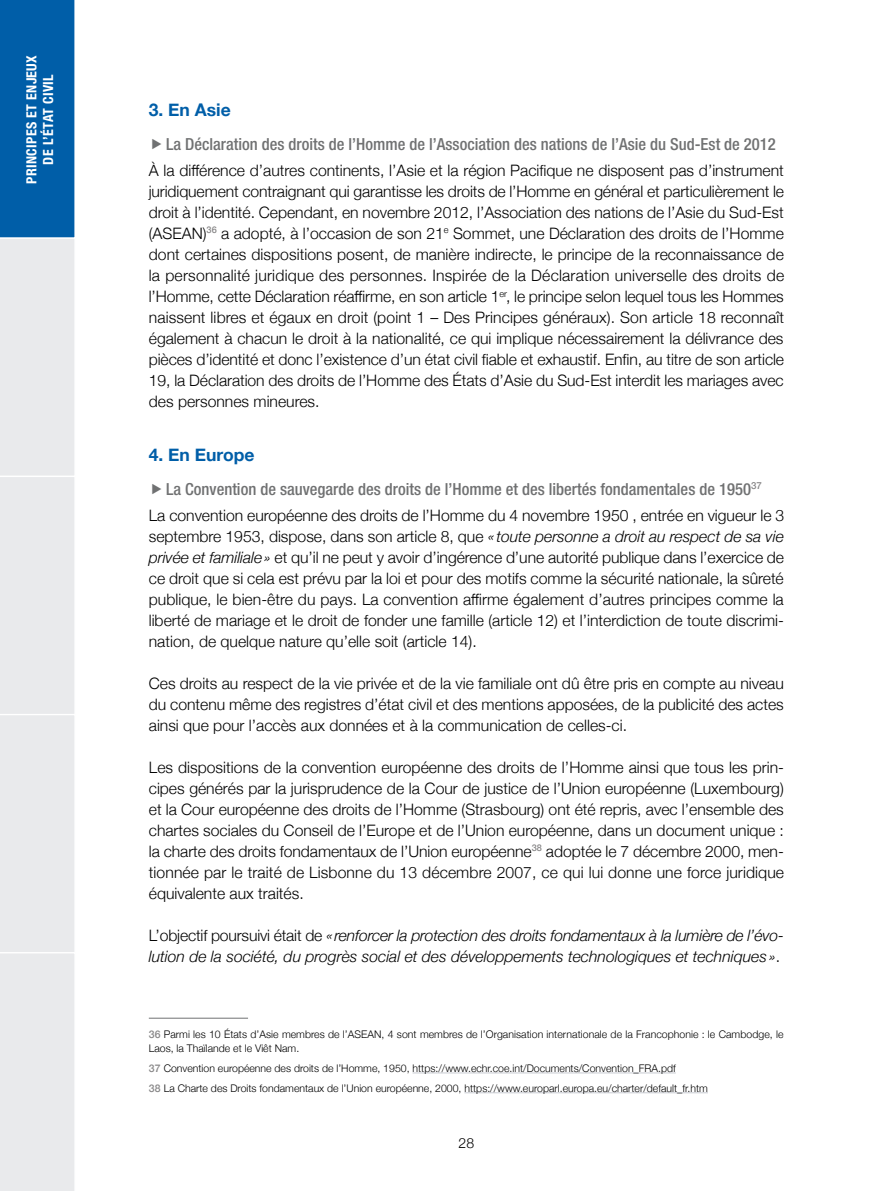
<style>
.page{position:relative;width:893px;height:1191px;background:#fff}
.page>*{position:absolute;margin:0;border:0;box-sizing:border-box;transform-origin:0 0}
.SOUS-INTER___bleu_1{font:700 17.5px "Helvetica Neue";color:#005ea8}
.t1{font:500 condensed 16.62px "Helvetica Neue LT Pro";color:#707172}
.texte_courant{font:300 15.75px/21px "Helvetica Neue";color:#000;text-align:justify}
.texte_courant-2{font:italic 300 15.75px/21px "Helvetica Neue";color:#000}
.t2{font:700 condensed 14px/16.8px "Helvetica Neue LT Pro";letter-spacing:.025em;color:#fff;text-align:center}
.t3{font:300 14px "Helvetica Neue";color:#000}
.notes{font:300 10.5px/14px "Helvetica Neue";color:#000}
.s1{font-style:italic}
.s2{font-style:normal}
.s3{font-weight:500;color:#878687}
</style>
<div class="page">
<svg style="left:0;top:0;width:75px;height:1191px;background:#bbcede"></svg>
<hr style="left:149px;top:1017px;width:99px;height:1px;background:#707172">
<hr style="left:412px;top:1072px;width:264px;height:1px;background:#c7cad1">
<hr style="left:464px;top:1092px;width:244px;height:1px;background:#c7cad1">
<p class="t2" style="left:23px;top:184px;width:130px;rotate:-90deg">PRINCIPES ET ENJEUX<br>DE L’ÉTAT CIVIL</p>
<p class="SOUS-INTER___bleu_1" style="left:149px;top:96px;width:83px">3. En Asie</p>
<p class="t1" style="left:166px;top:134px;width:611px">La Déclaration des droits de l’Homme de l’Association des nations de l’Asie du Sud-Est de 2012</p>
<p class="texte_courant" style="left:149px;top:158px;width:637px">À la différence d’autres continents, l’Asie et la région Pacifique ne disposent pas d’instrument juridiquement contraignant qui garantisse les droits de l’Homme en général et particulièrement le droit à l’identité. Cependant, en novembre 2012, l’Association des nations de l’Asie du Sud-Est (ASEAN)<sup>36</sup> a adopté, à l’occasion de son 21<sup>e</sup> Sommet, une Déclaration des droits de l’Homme dont certaines dispositions posent, de manière indirecte, le principe de la reconnaissance de la personnalité juridique des personnes. Inspirée de la Déclaration universelle des droits de l’Homme, cette Déclaration réaffirme, en son article 1<sup>er</sup>, le principe selon lequel tous les Hommes naissent libres et égaux en droit (point 1 – Des Principes généraux). Son article 18 reconnaît également à chacun le droit à la nationalité, ce qui implique nécessairement la délivrance des pièces d’identité et donc l’existence d’un état civil fiable et exhaustif. Enfin, au titre de son article 19, la Déclaration des droits de l’Homme des États d’Asie du Sud-Est interdit les mariages avec des personnes mineures.</p>
<p class="SOUS-INTER___bleu_1" style="left:149px;top:441px;width:107px">4. En Europe</p>
<p class="t1" style="left:166px;top:479px;width:597px">La Convention de sauvegarde des droits de l’Homme et des libertés fondamentales de 1950<sup>37</sup></p>
<p class="texte_courant" style="left:149px;top:503px;width:637px">La convention européenne des droits de l’Homme du 4 novembre 1950 , entrée en vigueur le 3 septembre 1953, dispose, dans son article 8, que <span class="s1">« toute personne a droit au respect de sa vie privée et familiale»</span> et qu’il ne peut y avoir d’ingérence d’une autorité publique dans l’exercice de ce droit que si cela est prévu par la loi et pour des motifs comme la sécurité nationale, la sûreté publique, le bien-être du pays. La convention affirme également d’autres principes comme la liberté de mariage et le droit de fonder une famille (article 12) et l’interdiction de toute discrimi&shy;nation, de quelque nature qu’elle soit (article 14).</p>
<p class="texte_courant" style="left:149px;top:671px;width:636px">Ces droits au respect de la vie privée et de la vie familiale ont dû être pris en compte au niveau du contenu même des registres d’état civil et des mentions apposées, de la publicité des actes ainsi que pour l’accès aux données et à la communication de celles-ci.</p>
<p class="texte_courant" style="left:149px;top:755px;width:637px">Les dispositions de la convention européenne des droits de l’Homme ainsi que tous les prin&shy;cipes générés par la jurisprudence de la Cour de justice de l’Union européenne (Luxembourg) et la Cour européenne des droits de l’Homme (Strasbourg) ont été repris, avec l’ensemble des chartes sociales du Conseil de l’Europe et de l’Union européenne, dans un document unique : la charte des droits fondamentaux de l’Union européenne<sup>38</sup> adoptée le 7 décembre 2000, men&shy;tionnée par le traité de Lisbonne du 13 décembre 2007, ce qui lui donne une force juridique équivalente aux traités.</p>
<p class="texte_courant-2" style="left:149px;top:923px;width:636px"><span class="s2">L’objectif poursuivi était de</span> «renforcer la protection des droits fondamentaux à la lumière de l’évo&shy;lution de la société, du progrès social et des développements technologiques et techniques »<span class="s2">.</span></p>
<p class="notes" style="left:149px;top:1026px;width:636px"><span class="s3">36</span> Parmi les 10 États d’Asie membres de l’ASEAN, 4 sont membres de l’Organisation internationale de la Francophonie : le Cambodge, le<br>Laos, la Thaïlande et le Viêt Nam.</p>
<p class="notes" style="left:149px;top:1060px;width:528px"><span class="s3">37</span> Convention européenne des droits de l’Homme, 1950, https://www.echr.coe.int/Documents/Convention_FRA.pdf</p>
<p class="notes" style="left:149px;top:1080px;width:561px"><span class="s3">38</span> La Charte des Droits fondamentaux de l’Union européenne, 2000, https://www.europarl.europa.eu/charter/default_fr.htm</p>
<p class="t3" style="left:459px;top:1131px;width:17px">28</p>
</div>
